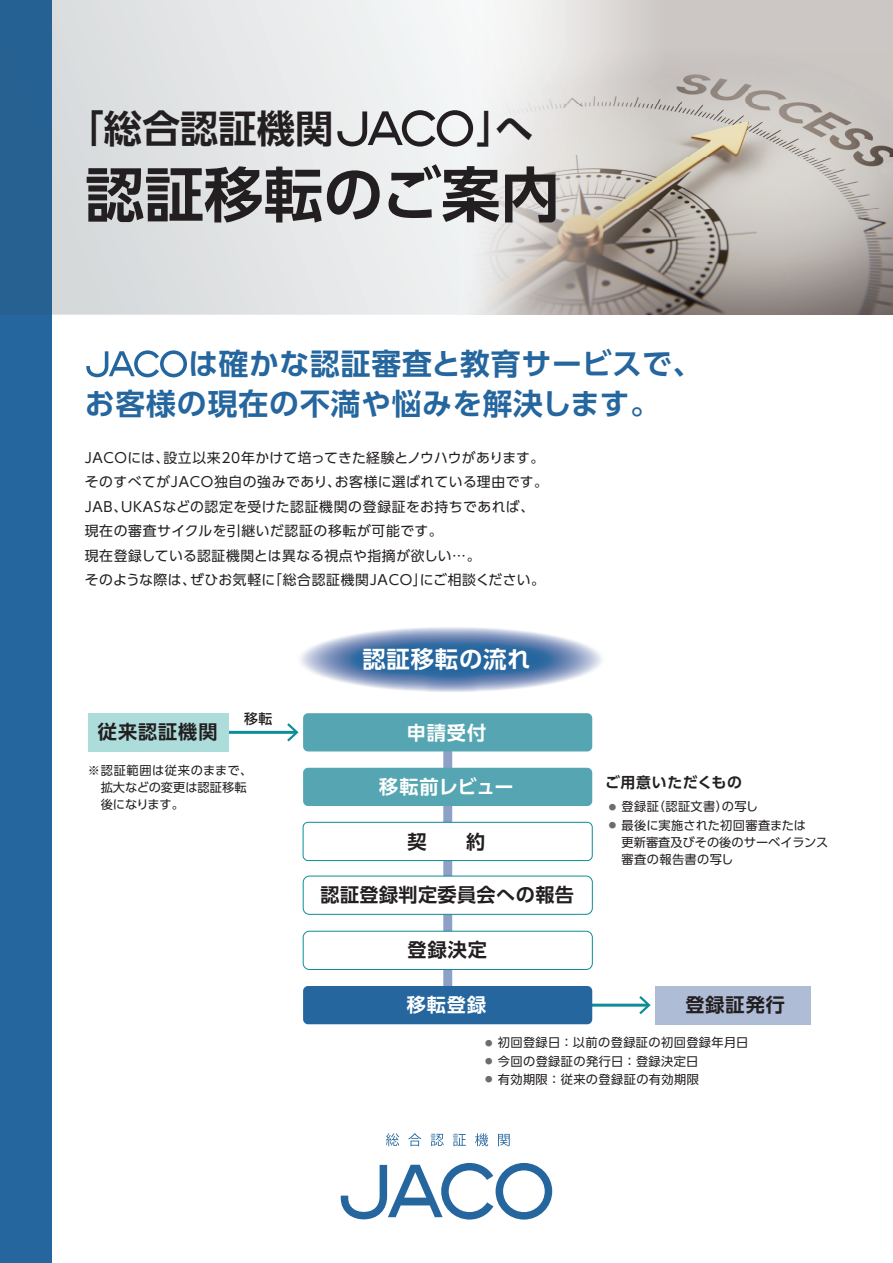
<style>
.page{position:relative;width:893px;height:1263px;background:#fff}
.page>*{position:absolute;margin:0;border:0;box-sizing:border-box;transform-origin:0 0}
.t1{font:700 59.55px "UD Shin Go Pro De";color:#231f20}
.t2{font:700 38.25px "UD Shin Go Pro De";color:#231f20}
.t3{font:700 29.7px/40.3px "UD Shin Go Pro De";letter-spacing:.025em;color:#25669e}
.t4{font:700 23.4px "UD Shin Go Pro De";letter-spacing:.03em;color:#fff}
.t5{font:700 19.2px "UD Shin Go Pro De";letter-spacing:.04em;color:#231f20}
.t6{font:700 19.2px "UD Shin Go Pro De";letter-spacing:.02em;color:#231f20}
.t7{font:700 19.2px "UD Shin Go Pro De";letter-spacing:.05em;color:#fff}
.t8{font:700 19.2px "UD Shin Go Pro De";letter-spacing:-.005em;color:#fff}
.t9{font:700 14.85px "UD Shin Go Pro De";letter-spacing:.045em;color:#231f20}
.t10{font:13.8px/24.5px "UD Shin Go Pro";letter-spacing:.04em;color:#231f20}
.t11{font:500 13.8px "UD Shin Go Pro";color:#231f20}
.t12{font:12.15px "UD Shin Go Pro";letter-spacing:.03em;color:#231f20}
.t13{font:12.15px/17px "UD Shin Go Pro";color:#231f20}
.t14{font:12.15px/17px "UD Shin Go Pro";letter-spacing:.005em;color:#231f20}
.s1{font-size:7.5px;color:#6c6d70}
</style>
<div class="page">
<svg style="left:51px;top:0;width:408px;height:315px"></svg>
<div style="left:0;top:315px;width:51px;height:948px;background:#26669e"></div>
<div style="left:0;top:0;width:51px;height:315px;background:#266192"></div>
<img style="left:459px;top:0;width:434px;height:315px">
<svg style="left:386px;top:1133px;width:13px;height:13px"></svg>
<svg style="left:408px;top:1133px;width:13px;height:13px"></svg>
<svg style="left:431px;top:1134px;width:13px;height:12px"></svg>
<svg style="left:453px;top:1134px;width:13px;height:12px"></svg>
<svg style="left:475px;top:1133px;width:13px;height:13px"></svg>
<svg style="left:498px;top:1134px;width:12px;height:12px"></svg>
<svg style="left:341px;top:1163px;width:211px;height:56px"></svg>
<div style="left:443px;top:736px;width:9px;height:276px;background:#8ea0c6"></div>
<hr style="left:95px;top:731px;width:201px;height:3px;background:#0d8d97">
<svg style="left:287px;top:723px;width:11px;height:18px"></svg>
<hr style="left:435px;top:1004px;width:213px;height:3px;background:#0d8d97">
<svg style="left:639px;top:996px;width:12px;height:18px"></svg>
<div style="left:303px;top:713px;width:289px;height:38px;background:#55a6b2;border-radius:5px"></div>
<div style="left:303px;top:986px;width:289px;height:38px;background:#25669e;border-radius:5px"></div>
<div style="left:303px;top:768px;width:289px;height:38px;background:#55a6b2;border-radius:5px"></div>
<div style="left:303px;top:822px;width:289px;height:38px;background:#fff;border-radius:5px"></div>
<div style="left:303px;top:822px;width:290px;height:39px;border:1px solid #0d8d97;border-radius:5px"></div>
<div style="left:303px;top:876px;width:289px;height:38px;background:#fff;border-radius:6px"></div>
<div style="left:303px;top:875px;width:290px;height:40px;border:1px solid #0d8d97;border-radius:6px"></div>
<div style="left:303px;top:931px;width:289px;height:38px;background:#fff;border-radius:6px"></div>
<div style="left:303px;top:931px;width:290px;height:39px;border:1px solid #0d8d97;border-radius:6px"></div>
<div style="left:88px;top:713px;width:140px;height:38px;background:#addddb"></div>
<div style="left:656px;top:986px;width:155px;height:38px;background:#afbcd5"></div>
<img style="left:300px;top:627px;width:302px;height:65px">
<svg style="left:337px;top:110px;width:136px;height:37px"></svg>
<svg style="left:86px;top:350px;width:101px;height:27px"></svg>
<h2 class="t2" style="left:65px;top:97px;width:269px">「総合認証機関</h2>
<h2 class="t2" style="left:477px;top:97px;width:58px">」へ</h2>
<h1 class="t1" style="left:85px;top:146px;width:476px">認証移転のご案内</h1>
<h3 class="t3" style="left:85px;top:343px;width:619px;text-indent:103px">は確かな認証審査と教育サービスで、お客様の現在の不満や悩みを解決します。</h3>
<p class="t10" style="left:85px;top:445px;width:465px">JACOには、設立以来20年かけて培ってきた経験とノウハウがあります。そのすべてがJACO独自の強みであり、お客様に選ばれている理由です。JAB、UKASなどの認定を受けた認証機関の登録証をお持ちであれば、現在の審査サイクルを引継いだ認証の移転が可能です。<br>現在登録している認証機関とは異なる視点や指摘が欲しい…。<br>そのような際は、ぜひお気軽に「総合認証機関JACO」にご相談ください。</p>
<h3 class="t5" style="left:98px;top:716px;width:121px">従来認証機関</h3>
<p class="t11" style="left:244px;top:707px;width:30px">移転</p>
<p class="t14" style="left:101px;top:761px;width:153px;text-indent:-13px">※認証範囲は従来のままで、拡大などの変更は認証移転後になります。</p>
<h3 class="t4" style="left:363px;top:640px;width:170px">認証移転の流れ</h3>
<h3 class="t7" style="left:407px;top:717px;width:81px">申請受付</h3>
<h3 class="t8" style="left:379px;top:771px;width:136px">移転前レビュー</h3>
<h3 class="t5" style="left:408px;top:826px;width:79px">契　　約</h3>
<h3 class="t6" style="left:320px;top:879px;width:255px">認証登録判定委員会への報告</h3>
<h3 class="t5" style="left:408px;top:934px;width:81px">登録決定</h3>
<h3 class="t7" style="left:407px;top:989px;width:81px">移転登録</h3>
<p class="t9" style="left:605px;top:770px;width:139px">ご用意いただくもの</p>
<p class="t12" style="left:609px;top:797px;width:151px"><span class="s1">●</span> 登録証（認証文書）の写し</p>
<p class="t13" style="left:622px;top:816px;width:208px;text-indent:-13px"><span class="s1">●</span> 最後に実施された初回審査または<br>更新審査及びその後のサーベイランス審査の報告書の写し</p>
<h3 class="t5" style="left:685px;top:989px;width:101px">登録証発行</h3>
<p class="t12" style="left:485px;top:1033px;width:265px"><span class="s1">●</span> 初回登録日 ： 以前の登録証の初回登録年月日</p>
<p class="t12" style="left:485px;top:1051px;width:215px"><span class="s1">●</span> 今回の登録証の発行日 ： 登録決定日</p>
<p class="t12" style="left:485px;top:1069px;width:215px"><span class="s1">●</span> 有効期限 ： 従来の登録証の有効期限</p>
</div>
